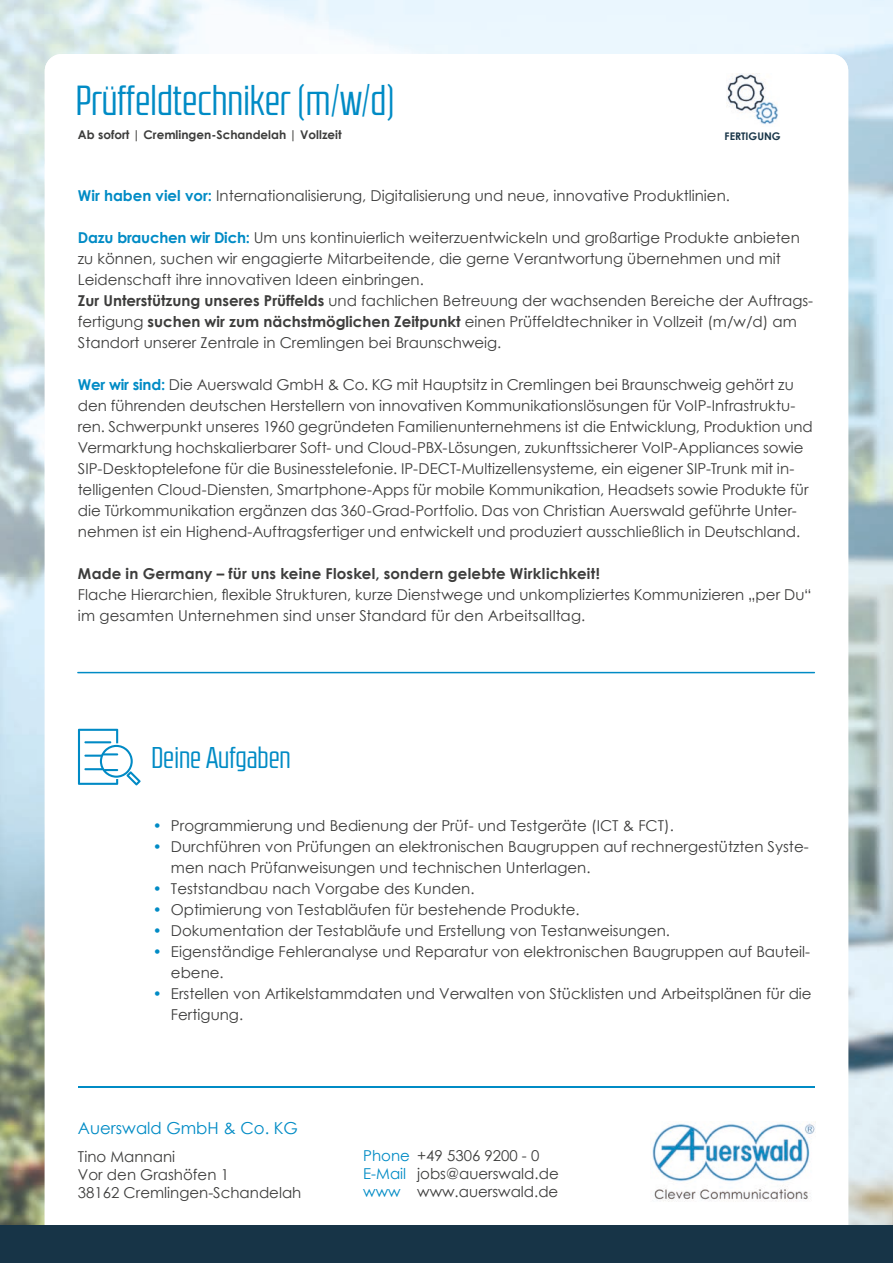
<style>
.page{position:relative;width:893px;height:1263px;background:#fff}
.page>*{position:absolute;margin:0;border:0;box-sizing:border-box;transform-origin:0 0}
.t1{font:42px "RB No 2.1 b";color:#008bc5}
.t2{font:30px "RB No 2.1 b";color:#008bc5}
.t3{font:16.5px "Century Gothic";color:#008bc5}
.t4{font:15px/21px "Century Gothic";color:#3d3d3c}
.t5{font:700 15px "Century Gothic";letter-spacing:.015em;color:#3d3d3c}
.t6{font:700 12px "Century Gothic";color:#3d3d3c}
.t7{font:700 10.5px "Century Gothic";color:#173447}
.s1{font-weight:700;color:#008bc5}
.s2{font-weight:700}
.s3{font-family:"Century Gothic Pro";color:#008bc5}
.s4{color:#008bc5}
</style>
<div class="page">
<img style="left:0;top:0;width:893px;height:1225px">
<div style="left:45px;top:54px;width:803px;height:1209px;background:#fff;border-radius:17px"></div>
<div style="left:0;top:1225px;width:893px;height:38px;background:#173447"></div>
<img style="left:652px;top:1123px;width:163px;height:79px">
<hr style="left:78px;top:1086px;width:736px;height:1px;background:#008bc5">
<svg style="left:78px;top:729px;width:63px;height:56px"></svg>
<hr style="left:77px;top:672px;width:738px;height:1px;background:#008bc5">
<img style="left:726px;top:73px;width:52px;height:52px">
<h1 class="t1" style="left:76px;top:77px;width:320px">Prüffeldtechniker (m/w/d)</h1>
<p class="t6" style="left:78px;top:126px;width:265px">Ab sofort | Cremlingen-Schandelah | Vollzeit</p>
<p class="t7" style="left:725px;top:128px;width:58px">FERTIGUNG</p>
<p class="t4" style="left:78px;top:185px;width:653px"><span class="s1">Wir haben viel vor:</span> Internationalisierung, Digitalisierung und neue, innovative Produktlinien.</p>
<p class="t4" style="left:78px;top:227px;width:737px"><span class="s1">Dazu brauchen wir Dich:</span> Um uns kontinuierlich weiterzuentwickeln und großartige Produkte anbieten zu können, suchen wir engagierte Mitarbeitende, die gerne Verantwortung übernehmen und mit Leidenschaft ihre innovativen Ideen einbringen.<br><span class="s2">Zur Unterstützung unseres Prüffelds</span> und fachlichen Betreuung der wachsenden Bereiche der Auftrags&shy;fertigung <span class="s2">suchen wir zum nächstmöglichen Zeitpunkt</span> einen Prüffeldtechniker in Vollzeit (m/w/d) am Standort unserer Zentrale in Cremlingen bei Braunschweig.</p>
<p class="t4" style="left:78px;top:374px;width:736px"><span class="s1">Wer wir sind:</span> Die Auerswald GmbH &amp; Co. KG mit Hauptsitz in Cremlingen bei Braunschweig gehört zu den führenden deutschen Herstellern von innovativen Kommunikationslösungen für VoIP-Infrastruktu&shy;ren. Schwerpunkt unseres 1960 gegründeten Familienunternehmens ist die Entwicklung, Produktion und Vermarktung hochskalierbarer Soft- und Cloud-PBX-Lösungen, zukunftssicherer VoIP-Appliances sowie SIP-Desktoptelefone für die Businesstelefonie. IP-DECT-Multizellensysteme, ein eigener SIP-Trunk mit in&shy;telligenten Cloud-Diensten, Smartphone-Apps für mobile Kommunikation, Headsets sowie Produkte für die Türkommunikation ergänzen das 360-Grad-Portfolio. Das von Christian Auerswald geführte Unter&shy;nehmen ist ein Highend-Auftragsfertiger und entwickelt und produziert ausschließlich in Deutschland.</p>
<p class="t5" style="left:78px;top:562px;width:523px">Made in Germany – für uns keine Floskel, sondern gelebte Wirklichkeit!</p>
<p class="t4" style="left:78px;top:584px;width:735px">Flache Hierarchien, flexible Strukturen, kurze Dienstwege und unkompliziertes Kommunizieren „per Du“ im gesamten Unternehmen sind unser Standard für den Arbeitsalltag.</p>
<h2 class="t2" style="left:151px;top:741px;width:141px">Deine Aufgaben</h2>
<p class="t4" style="left:153px;top:815px;width:522px"><span class="s3">•</span> Programmierung und Bedienung der Prüf- und Testgeräte (ICT &amp; FCT).</p>
<p class="t4" style="left:171px;top:836px;width:639px;text-indent:-18px"><span class="s3">•</span> Durchführen von Prüfungen an elektronischen Baugruppen auf rechnergestützten Syste&shy;men nach Prüfanweisungen und technischen Unterlagen.</p>
<p class="t4" style="left:153px;top:878px;width:323px"><span class="s3">•</span> Teststandbau nach Vorgabe des Kunden.</p>
<p class="t4" style="left:153px;top:899px;width:428px"><span class="s3">•</span> Optimierung von Testabläufen für bestehende Produkte.</p>
<p class="t4" style="left:153px;top:920px;width:519px"><span class="s3">•</span> Dokumentation der Testabläufe und Erstellung von Testanweisungen.</p>
<p class="t4" style="left:171px;top:941px;width:641px;text-indent:-18px"><span class="s3">•</span> Eigenständige Fehleranalyse und Reparatur von elektronischen Baugruppen auf Bauteil&shy;ebene.</p>
<p class="t4" style="left:171px;top:983px;width:642px;text-indent:-18px"><span class="s3">•</span> Erstellen von Artikelstammdaten und Verwalten von Stücklisten und Arbeitsplänen für die<br>Fertigung.</p>
<p class="t3" style="left:78px;top:1116px;width:222px">Auerswald GmbH &amp; Co. KG</p>
<p class="t4" style="left:78px;top:1147px;width:225px;line-height:18px">Tino Mannani<br>Vor den Grashöfen 1<br>38162 Cremlingen-Schandelah</p>
<p class="t4" style="left:363px;top:1146px;width:197px;line-height:18px"><span class="s4">Phone</span> +49 5306 9200 - 0<br><span class="s4">E-Mail</span> jobs@auerswald.de <span class="s4">www</span> www.auerswald.de</p>
</div>
